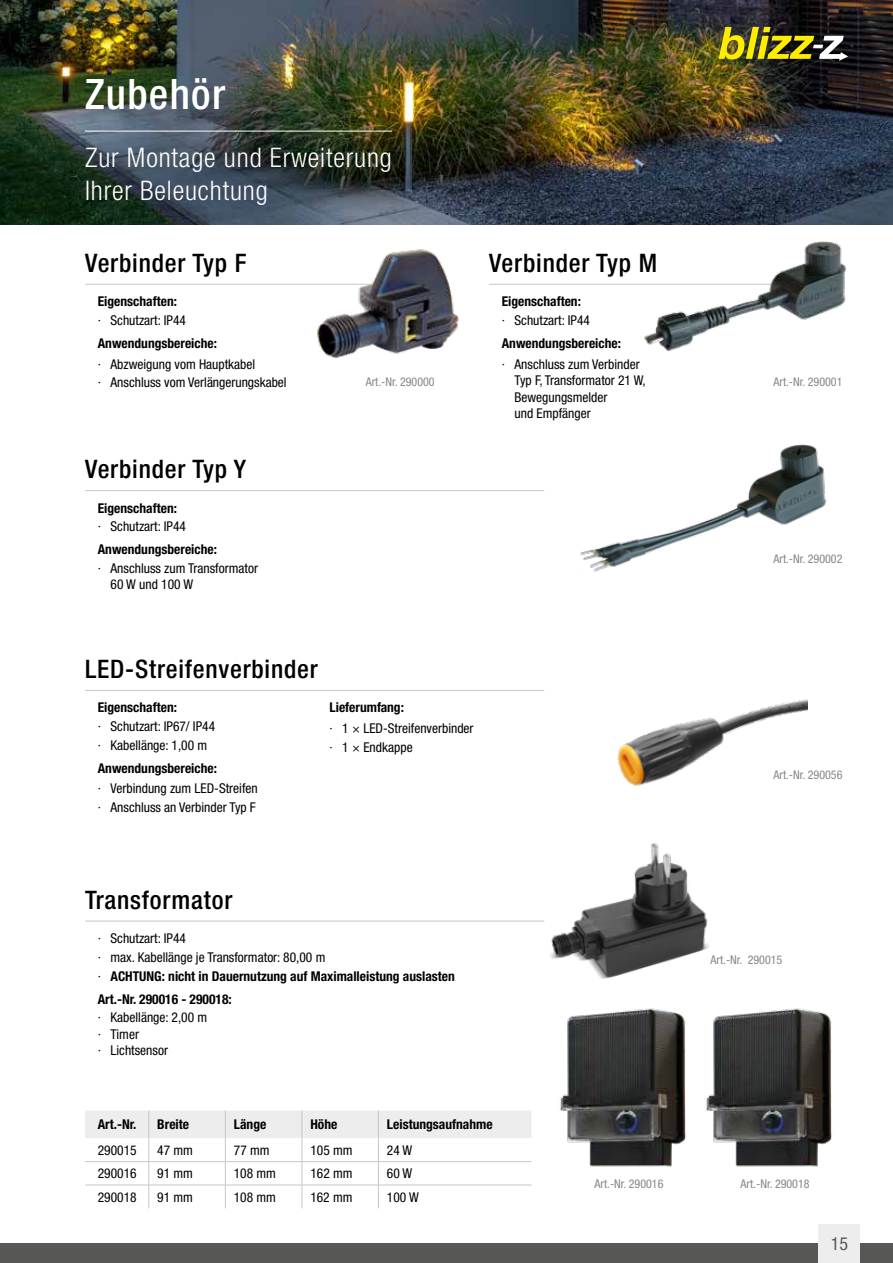
<style>
.page{position:relative;width:893px;height:1263px;background:#fff}
.page>*{position:absolute;margin:0;border:0;box-sizing:border-box;transform-origin:0 0}
.t1{font:500 condensed 42px "Helvetica Neue LT Pro";letter-spacing:.03em;color:#fff}
.t2{font:300 condensed 27px/32.4px "Helvetica Neue LT Pro";letter-spacing:.03em;color:#fff}
.t3{font:500 condensed 25.5px "Helvetica Neue LT Pro";letter-spacing:.03em;color:#000}
.t4{font:condensed 18px "Helvetica Neue LT Pro";color:#575756}
.t5{font:condensed 13.5px/16.5px "Helvetica Neue LT Pro";color:#000}
.t6{font:700 condensed 13.5px/18.6px "Helvetica Neue LT Pro";color:#000}
.t7{font:condensed 12px "Helvetica Neue LT Pro";color:#878787}
.s1{font-weight:400}
</style>
<div class="page">
<img style="left:0;top:0;width:893px;height:225px">
<hr style="left:85px;top:131px;width:307px;height:1px;background:#fff">
<hr style="left:85px;top:921px;width:459px;height:1px;background:#c6c6c6">
<img style="left:560px;top:1008px;width:272px;height:159px">
<img style="left:536px;top:843px;width:173px;height:136px">
<hr style="left:85px;top:490px;width:459px;height:1px;background:#c6c6c6">
<hr style="left:85px;top:690px;width:459px;height:1px;background:#c6c6c6">
<img style="left:580px;top:444px;width:246px;height:128px">
<hr style="left:85px;top:284px;width:339px;height:1px;background:#c6c6c6">
<hr style="left:489px;top:284px;width:319px;height:1px;background:#c6c6c6">
<img style="left:642px;top:241px;width:204px;height:110px">
<svg style="left:85px;top:1110px;width:446px;height:98px"></svg>
<hr style="left:85px;top:1161px;width:64px;height:1px;background:#c6c6c6">
<hr style="left:149px;top:1161px;width:76px;height:1px;background:#c6c6c6">
<hr style="left:225px;top:1161px;width:77px;height:1px;background:#c6c6c6">
<hr style="left:302px;top:1161px;width:76px;height:1px;background:#c6c6c6">
<hr style="left:378px;top:1161px;width:153px;height:1px;background:#c6c6c6">
<hr style="left:85px;top:1185px;width:64px;height:1px;background:#c6c6c6">
<hr style="left:149px;top:1185px;width:76px;height:1px;background:#c6c6c6">
<hr style="left:225px;top:1185px;width:77px;height:1px;background:#c6c6c6">
<hr style="left:302px;top:1185px;width:76px;height:1px;background:#c6c6c6">
<hr style="left:378px;top:1185px;width:153px;height:1px;background:#c6c6c6">
<img style="left:617px;top:699px;width:191px;height:87px">
<div style="left:0;top:1243px;width:893px;height:20px;background:#575756"></div>
<div style="left:819px;top:1225px;width:41px;height:38px;background:#ededed"></div>
<img style="left:0;top:142px;width:6px;height:83px">
<svg style="left:719px;top:27px;width:129px;height:34px;background:#7a7425"></svg>
<img style="left:314px;top:249px;width:145px;height:110px">
<h1 class="t1" style="left:85px;top:70px;width:142px">Zubehör</h1>
<h2 class="t2" style="left:85px;top:142px;width:308px">Zur Montage und Erweiterung<br>Ihrer Beleuchtung</h2>
<h3 class="t3" style="left:85px;top:248px;width:163px">Verbinder Typ F</h3>
<h3 class="t3" style="left:489px;top:248px;width:170px">Verbinder Typ M</h3>
<p class="t6" style="left:98px;top:292px;width:81px">Eigenschaften:</p>
<p class="t5" style="left:98px;top:312px;width:90px">· Schutzart: IP44</p>
<p class="t6" style="left:98px;top:334px;width:121px">Anwendungsbereiche:</p>
<p class="t5" style="left:98px;top:354px;width:190px;line-height:18.6px">· Abzweigung vom Hauptkabel<br>· Anschluss vom Verlängerungskabel</p>
<p class="t6" style="left:502px;top:292px;width:81px">Eigenschaften:</p>
<p class="t5" style="left:502px;top:312px;width:90px">· Schutzart: IP44</p>
<p class="t6" style="left:502px;top:334px;width:121px">Anwendungsbereiche:</p>
<p class="t5" style="left:514px;top:355px;width:133px;text-indent:-13px">· Anschluss zum Verbinder<br>Typ F, Transformator 21 W,<br>Bewegungsmelder<br>und Empfänger</p>
<p class="t7" style="left:366px;top:374px;width:70px">Art.-Nr. 290000</p>
<p class="t7" style="left:773px;top:374px;width:70px">Art.-Nr. 290001</p>
<h3 class="t3" style="left:85px;top:454px;width:163px">Verbinder Typ Y</h3>
<p class="t6" style="left:98px;top:499px;width:81px">Eigenschaften:</p>
<p class="t5" style="left:98px;top:518px;width:90px">· Schutzart: IP44</p>
<p class="t6" style="left:98px;top:540px;width:121px">Anwendungsbereiche:</p>
<p class="t5" style="left:111px;top:560px;width:149px;text-indent:-13px">· Anschluss zum Transformator<br>60 W und 100 W</p>
<h3 class="t3" style="left:85px;top:654px;width:234px">LED-Streifenverbinder</h3>
<p class="t6" style="left:98px;top:698px;width:81px">Eigenschaften:</p>
<p class="t5" style="left:98px;top:717px;width:119px;line-height:18.6px">· Schutzart: IP67/ IP44 · Kabellänge: 1,00 m</p>
<p class="t6" style="left:98px;top:758px;width:121px">Anwendungsbereiche:</p>
<p class="t5" style="left:98px;top:779px;width:161px;line-height:18.6px">· Verbindung zum LED-Streifen · Anschluss an Verbinder Typ F</p>
<p class="t6" style="left:330px;top:698px;width:76px">Lieferumfang:</p>
<p class="t5" style="left:330px;top:719px;width:146px;line-height:18.6px">· 1 × LED-Streifenverbinder · 1 × Endkappe</p>
<h3 class="t3" style="left:85px;top:884px;width:149px">Transformator</h3>
<p class="t6" style="left:98px;top:929px;width:359px"><span class="s1">· Schutzart: IP44<br>· max. Kabellänge je Transformator: 80,00 m<br>·</span> ACHTUNG: nicht in Dauernutzung auf Maximalleistung auslasten</p>
<p class="t6" style="left:98px;top:989px;width:135px">Art.-Nr. 290016 - 290018:</p>
<p class="t5" style="left:98px;top:1009px;width:111px">· Kabellänge: 2,00 m · Timer<br>· Lichtsensor</p>
<p class="t6" style="left:98px;top:1115px;width:40px">Art.-Nr.</p>
<p class="t6" style="left:157px;top:1115px;width:33px">Breite</p>
<p class="t6" style="left:234px;top:1115px;width:34px">Länge</p>
<p class="t6" style="left:310px;top:1115px;width:28px">Höhe</p>
<p class="t6" style="left:387px;top:1115px;width:107px">Leistungsaufnahme</p>
<p class="t5" style="left:98px;top:1141px;width:40px">290015</p>
<p class="t5" style="left:157px;top:1141px;width:37px">47 mm</p>
<p class="t5" style="left:234px;top:1141px;width:37px">77 mm</p>
<p class="t5" style="left:310px;top:1141px;width:44px">105 mm</p>
<p class="t5" style="left:387px;top:1141px;width:27px">24 W</p>
<p class="t5" style="left:98px;top:1165px;width:40px">290016</p>
<p class="t5" style="left:157px;top:1165px;width:37px">91 mm</p>
<p class="t5" style="left:234px;top:1165px;width:44px">108 mm</p>
<p class="t5" style="left:310px;top:1165px;width:44px">162 mm</p>
<p class="t5" style="left:387px;top:1165px;width:27px">60 W</p>
<p class="t5" style="left:98px;top:1188px;width:40px">290018</p>
<p class="t5" style="left:157px;top:1188px;width:37px">91 mm</p>
<p class="t5" style="left:234px;top:1188px;width:44px">108 mm</p>
<p class="t5" style="left:310px;top:1188px;width:44px">162 mm</p>
<p class="t5" style="left:387px;top:1188px;width:33px">100 W</p>
<p class="t7" style="left:773px;top:552px;width:70px">Art.-Nr. 290002</p>
<p class="t7" style="left:773px;top:768px;width:70px">Art.-Nr. 290056</p>
<p class="t7" style="left:710px;top:953px;width:73px">Art.-Nr. 290015</p>
<p class="t7" style="left:594px;top:1176px;width:70px">Art.-Nr. 290016</p>
<p class="t7" style="left:741px;top:1176px;width:70px">Art.-Nr. 290018</p>
<h3 class="t4" style="left:831px;top:1233px;width:19px">15</h3>
</div>
